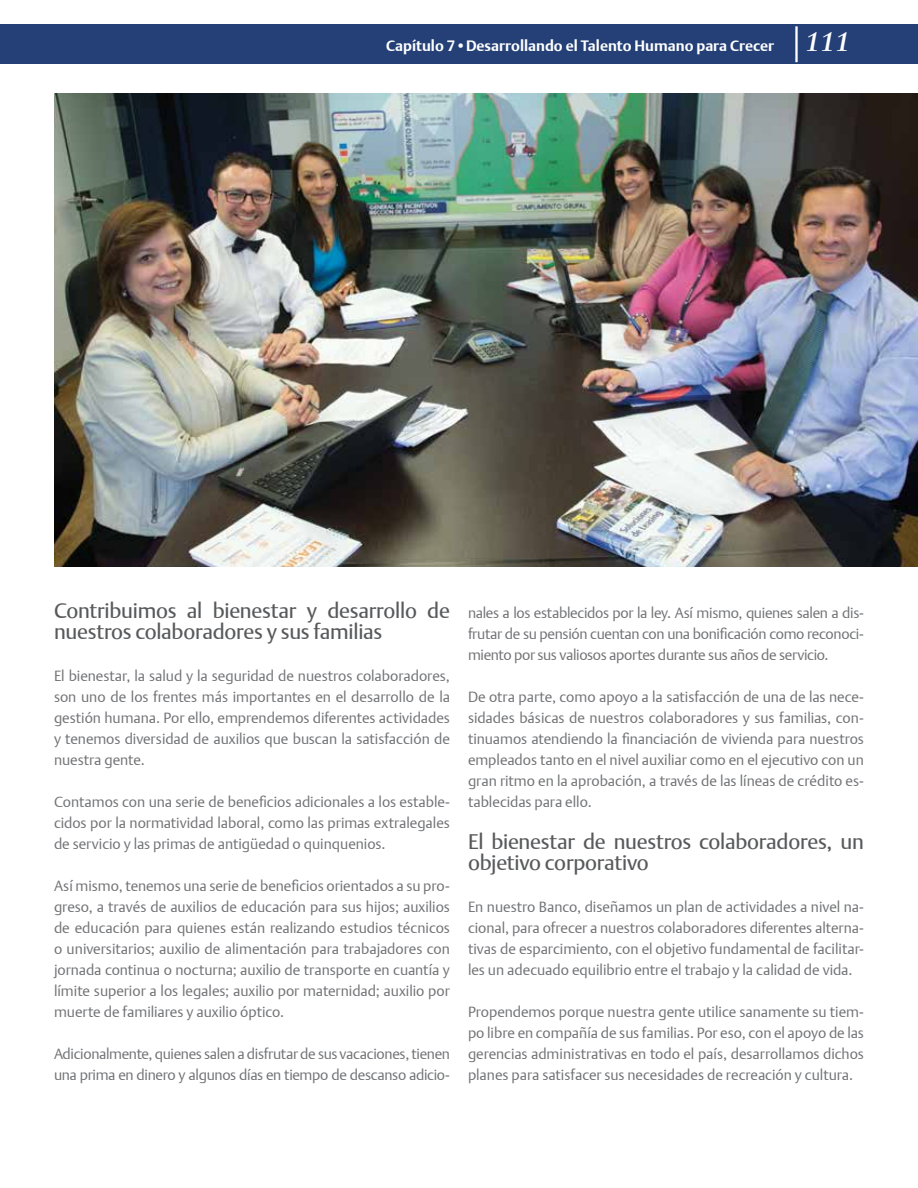
<style>
.page{position:relative;width:918px;height:1188px;background:#fff}
.page>*{position:absolute;margin:0;border:0;box-sizing:border-box;transform-origin:0 0}
.t1{font:21px/21px "DTL Argo T";letter-spacing:-.01em;color:#58595b}
.t2{font:700 15px "DTL Argo T";color:#fff}
.t3{font:14.7px/21px "DTL Argo T Light";letter-spacing:-.01em;color:#717275;text-align:justify}
.s1{font-family:"Sabon LT Std";font-style:italic;font-size:27px}
</style>
<div class="page">
<div style="left:0;top:24px;width:918px;height:39px;background:#244077"></div>
<hr style="left:795px;top:26px;width:3px;height:36px;background:#fff">
<img style="left:54px;top:93px;width:864px;height:474px">
<p class="t2" style="left:386px;top:36px;width:465px">Capítulo 7•Desarrollando el Talento Humano para Crecer <span class="s1">111</span></p>
<h1 class="t1" style="left:54px;top:600px;width:398px">Contribuimos al bienestar y desarrollo de nuestros colaboradores y sus familias</h1>
<p class="t3" style="left:54px;top:665px;width:398px">El bienestar, la salud y la seguridad de nuestros colaboradores, son uno de los frentes más importantes en el desarrollo de la gestión humana. Por ello, emprendemos diferentes actividades y tenemos diversidad de auxilios que buscan la satisfacción de nuestra gente.</p>
<p class="t3" style="left:54px;top:791px;width:398px">Contamos con una serie de beneficios adicionales a los estable&shy;cidos por la normatividad laboral, como las primas extralegales de servicio y las primas de antigüedad o quinquenios.</p>
<p class="t3" style="left:54px;top:875px;width:398px">Así mismo, tenemos una serie de beneficios orientados a su pro&shy;greso, a través de auxilios de educación para sus hijos; auxilios de educación para quienes están realizando estudios técnicos o universitarios; auxilio de alimentación para trabajadores con jornada continua o nocturna; auxilio de transporte en cuantía y límite superior a los legales; auxilio por maternidad; auxilio por muerte de familiares y auxilio óptico.</p>
<p class="t3" style="left:54px;top:1043px;width:398px">Adicionalmente, quienes salen a disfrutar de sus vacaciones, tienen una prima en dinero y algunos días en tiempo de descanso adicio-</p>
<p class="t3" style="left:468px;top:602px;width:398px">nales a los establecidos por la ley. Así mismo, quienes salen a dis&shy;frutar de su pensión cuentan con una bonificación como reconoci&shy;miento por sus valiosos aportes durante sus años de servicio.</p>
<p class="t3" style="left:468px;top:686px;width:398px">De otra parte, como apoyo a la satisfacción de una de las nece&shy;sidades básicas de nuestros colaboradores y sus familias, con&shy;tinuamos atendiendo la financiación de vivienda para nuestros empleados tanto en el nivel auxiliar como en el ejecutivo con un gran ritmo en la aprobación, a través de las líneas de crédito es&shy;tablecidas para ello.</p>
<h1 class="t1" style="left:468px;top:831px;width:397px">El bienestar de nuestros colaboradores, un objetivo corporativo</h1>
<p class="t3" style="left:468px;top:896px;width:398px">En nuestro Banco, diseñamos un plan de actividades a nivel na&shy;cional, para ofrecer a nuestros colaboradores diferentes alterna&shy;tivas de esparcimiento, con el objetivo fundamental de facilitar&shy;les un adecuado equilibrio entre el trabajo y la calidad de vida.</p>
<p class="t3" style="left:468px;top:1001px;width:398px">Propendemos porque nuestra gente utilice sanamente su tiem&shy;po libre en compañía de sus familias. Por eso, con el apoyo de las gerencias administrativas en todo el país, desarrollamos dichos planes para satisfacer sus necesidades de recreación y cultura.</p>
</div>
